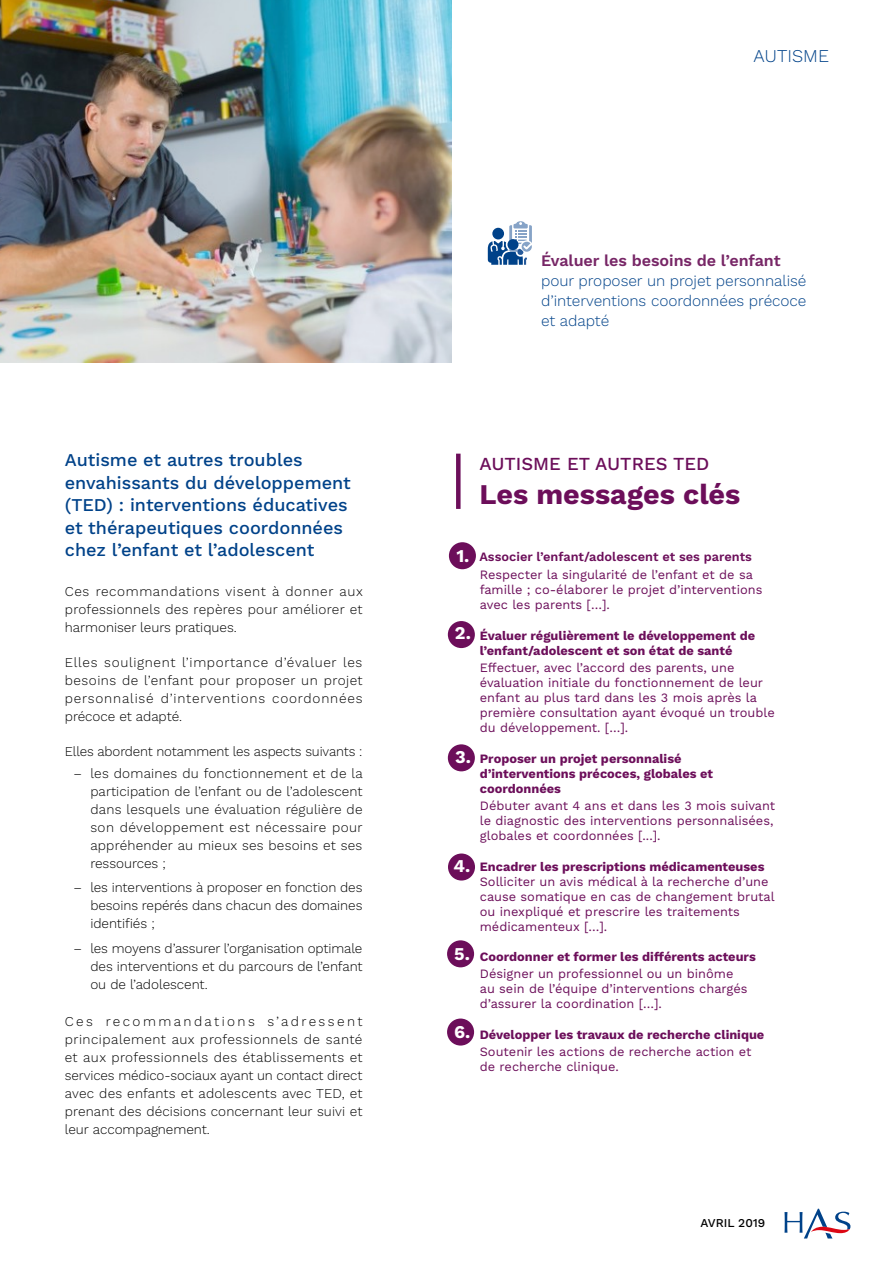
<style>
.page{position:relative;width:893px;height:1263px;background:#fff}
.page>*{position:absolute;margin:0;border:0;box-sizing:border-box;transform-origin:0 0}
.t1{font:700 28.5px "Work Sans";color:#6c0e5a}
.t2{font:500 18.3px "Work Sans";color:#6c0e5a}
.Dossier-Chapo{font:500 18px/22.5px "Work Sans";color:#004289}
.t3{font:700 18px "Work Sans";color:#fff}
.t4{font:300 18px "Work Sans";color:#004289}
.Dossier-Texte_couran{font:600 16.05px "Work Sans";letter-spacing:-.005em;color:#772666}
.Dossier-Texte_couran-2{font:300 15.3px/20.2px "Work Sans";letter-spacing:-.005em;color:#004289;text-align:justify}
.Dossier-Texte_couran-3{font:300 13.5px/18px "Work Sans";letter-spacing:-.005em;color:#000;text-align:justify}
.t5{font:12.75px/15px "Work Sans";color:#6c0e5a}
.t6{font:700 12.75px/15px "Work Sans";color:#6c0e5a}
.t7{font:600 12.75px "Work Sans";color:#6c0e5a}
.t8{font:500 12px "Work Sans";color:#000}
</style>
<div class="page">
<svg style="left:784px;top:1209px;width:66px;height:29px"></svg>
<div style="left:449px;top:542px;width:27px;height:27px;background:#6c0e5a;border-radius:50%"></div>
<div style="left:448px;top:621px;width:27px;height:27px;background:#6c0e5a;border-radius:50%"></div>
<div style="left:448px;top:744px;width:27px;height:27px;background:#6c0e5a;border-radius:50%"></div>
<div style="left:448px;top:853px;width:27px;height:27px;background:#6c0e5a;border-radius:50%"></div>
<div style="left:447px;top:940px;width:27px;height:27px;background:#6c0e5a;border-radius:50%"></div>
<div style="left:447px;top:1018px;width:27px;height:27px;background:#6c0e5a;border-radius:50%"></div>
<div style="left:456px;top:454px;width:5px;height:55px;background:#6c0e5a"></div>
<svg style="left:488px;top:221px;width:44px;height:44px"></svg>
<img style="left:0;top:0;width:451px;height:362px">
<p class="Dossier-Chapo" style="left:65px;top:450px;width:288px">Autisme et autres troubles envahissants du développement (TED) : interventions éducatives et thérapeutiques coordonnées chez l’enfant et l’adolescent</p>
<p class="Dossier-Texte_couran-3" style="left:65px;top:582px;width:299px">Ces recommandations visent à donner aux professionnels des repères pour améliorer et harmoniser leurs pratiques.</p>
<p class="Dossier-Texte_couran-3" style="left:65px;top:653px;width:299px">Elles soulignent l’importance d’évaluer les besoins de l’enfant pour proposer un projet personnalisé d’interventions coordonnées précoce et adapté.</p>
<p class="Dossier-Texte_couran-3" style="left:65px;top:742px;width:299px">Elles abordent notamment les aspects suivants :</p>
<p class="Dossier-Texte_couran-3" style="left:90px;top:765px;width:274px;text-indent:-17px">– les domaines du fonctionnement et de la participation de l’enfant ou de l’adolescent dans lesquels une évaluation régulière de son développement est nécessaire pour appréhender au mieux ses besoins et ses ressources ;</p>
<p class="Dossier-Texte_couran-3" style="left:90px;top:879px;width:274px;text-indent:-17px">– les interventions à proposer en fonction des besoins repérés dans chacun des domaines identifiés ;</p>
<p class="Dossier-Texte_couran-3" style="left:90px;top:939px;width:274px;text-indent:-17px">– les moyens d’assurer l’organisation optimale des interventions et du parcours de l’enfant ou de l’adolescent.</p>
<p class="Dossier-Texte_couran-3" style="left:65px;top:1013px;width:299px">Ces recommandations s’adressent principalement aux professionnels de santé et aux professionnels des établissements et services médico-sociaux ayant un contact direct avec des enfants et adolescents avec TED, et prenant des décisions concernant leur suivi et leur accompagnement.</p>
<h3 class="t4" style="left:754px;top:45px;width:77px">AUTISME</h3>
<p class="Dossier-Texte_couran" style="left:541px;top:251px;width:241px">Évaluer les besoins de l’enfant</p>
<p class="Dossier-Texte_couran-2" style="left:541px;top:271px;width:267px">pour proposer un projet personnalisé d’interventions coordonnées précoce et adapté</p>
<p class="t2" style="left:480px;top:453px;width:231px">AUTISME ET AUTRES TED</p>
<p class="t1" style="left:480px;top:478px;width:262px">Les messages clés</p>
<p class="t3" style="left:456px;top:545px;width:15px">1.</p>
<p class="t3" style="left:455px;top:623px;width:17px">2.</p>
<p class="t3" style="left:455px;top:746px;width:17px">3.</p>
<p class="t3" style="left:454px;top:855px;width:18px">4.</p>
<p class="t3" style="left:454px;top:943px;width:17px">5.</p>
<p class="t3" style="left:454px;top:1021px;width:18px">6.</p>
<p class="t7" style="left:479px;top:550px;width:274px">Associer l’enfant/adolescent et ses parents</p>
<p class="t5" style="left:480px;top:567px;width:284px">Respecter la singularité de l’enfant et de sa famille ; co-élaborer le projet d’interventions avec les parents […].</p>
<p class="t6" style="left:480px;top:628px;width:277px">Évaluer régulièrement le développement de l’enfant/adolescent et son état de santé</p>
<p class="t5" style="left:480px;top:660px;width:296px">Effectuer, avec l’accord des parents, une évaluation initiale du fonctionnement de leur enfant au plus tard dans les 3 mois après la première consultation ayant évoqué un trouble du développement. […].</p>
<p class="t6" style="left:480px;top:752px;width:235px">Proposer un projet personnalisé d’interventions précoces, globales et coordonnées</p>
<p class="t5" style="left:480px;top:799px;width:297px">Débuter avant 4 ans et dans les 3 mois suivant le diagnostic des interventions personnalisées, globales et coordonnées [...].</p>
<p class="t6" style="left:480px;top:860px;width:286px">Encadrer les prescriptions médicamenteuses</p>
<p class="t5" style="left:480px;top:875px;width:296px">Solliciter un avis médical à la recherche d’une cause somatique en cas de changement brutal ou inexpliqué et prescrire les traitements médicamenteux […].</p>
<p class="t6" style="left:480px;top:950px;width:277px">Coordonner et former les différents acteurs</p>
<p class="t5" style="left:480px;top:967px;width:269px">Désigner un professionnel ou un binôme au sein de l’équipe d’interventions chargés d’assurer la coordination […].</p>
<p class="t6" style="left:480px;top:1028px;width:286px">Développer les travaux de recherche clinique</p>
<p class="t5" style="left:480px;top:1045px;width:273px">Soutenir les actions de recherche action et de recherche clinique.</p>
<p class="t8" style="left:701px;top:1216px;width:66px">AVRIL 2019</p>
</div>
